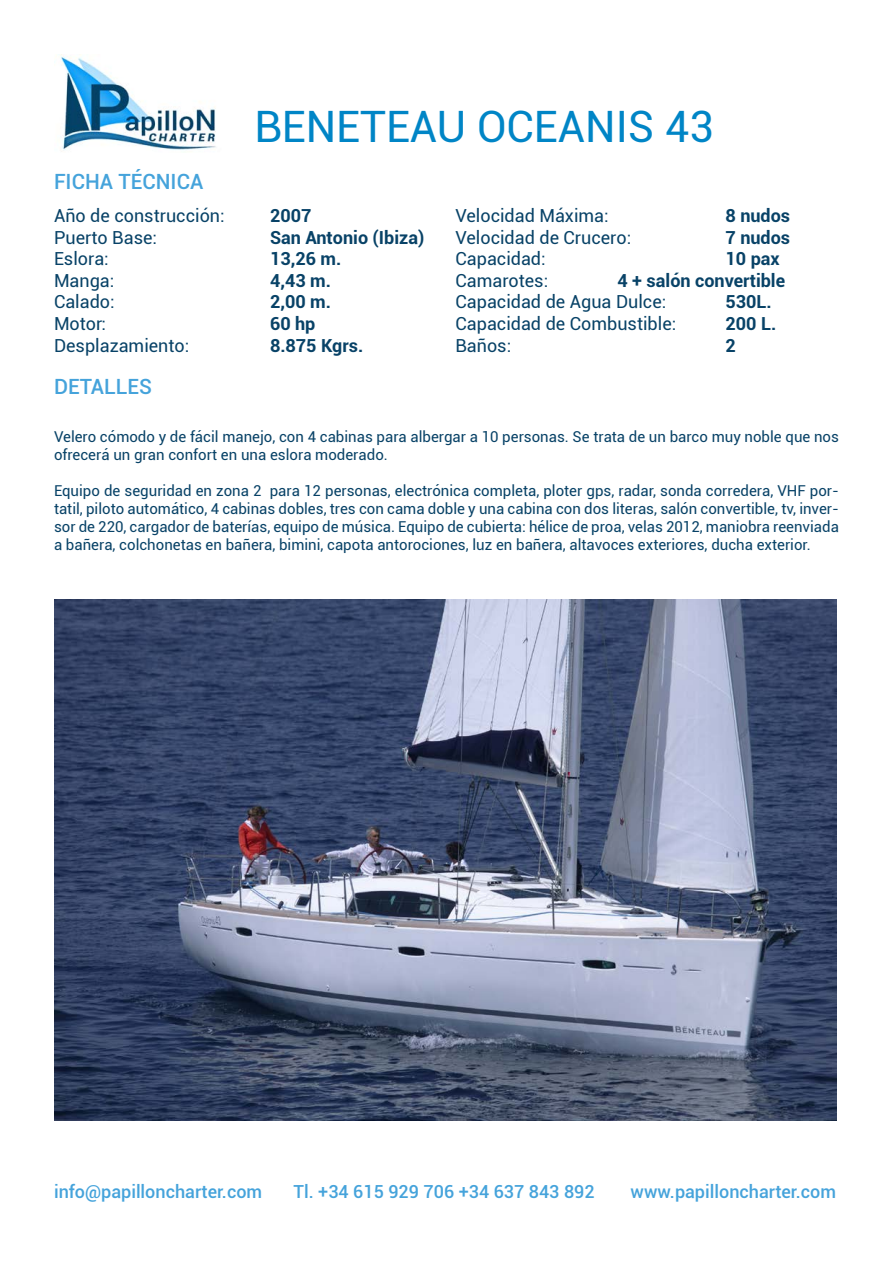
<style>
.page{position:relative;width:893px;height:1263px;background:#fff}
.page>*{position:absolute;margin:0;border:0;box-sizing:border-box;transform-origin:0 0}
.t1{font:43.35px "Roboto";color:#0085c6}
.t2{font:500 21px "Roboto";color:#45a3db}
.t3{font:18px "Roboto";color:#084267}
.t4{font:700 18px "Roboto";color:#084267}
.t5{font:500 18px "Roboto";color:#45a3db}
.t6{font:15px/18px "Roboto";color:#084267}
</style>
<div class="page">
<img style="left:54px;top:54px;width:162px;height:96px">
<img style="left:54px;top:600px;width:783px;height:520px">
<h1 class="t1" style="left:254px;top:96px;width:461px">BENETEAU OCEANIS 43</h1>
<h2 class="t2" style="left:54px;top:167px;width:151px">FICHA TÉCNICA</h2>
<p class="t3" style="left:54px;top:203px;width:172px">Año de construcción:</p>
<p class="t4" style="left:270px;top:203px;width:43px">2007</p>
<p class="t3" style="left:54px;top:224px;width:105px">Puerto Base:</p>
<p class="t4" style="left:270px;top:224px;width:156px">San Antonio (Ibiza)</p>
<p class="t3" style="left:54px;top:246px;width:56px">Eslora:</p>
<p class="t4" style="left:270px;top:246px;width:73px">13,26 m.</p>
<p class="t3" style="left:54px;top:268px;width:62px">Manga:</p>
<p class="t4" style="left:270px;top:268px;width:62px">4,43 m.</p>
<p class="t3" style="left:54px;top:289px;width:62px">Calado:</p>
<p class="t4" style="left:270px;top:289px;width:62px">2,00 m.</p>
<p class="t3" style="left:54px;top:311px;width:53px">Motor:</p>
<p class="t4" style="left:270px;top:311px;width:47px">60 hp</p>
<p class="t3" style="left:54px;top:332px;width:137px">Desplazamiento:</p>
<p class="t4" style="left:270px;top:332px;width:95px">8.875 Kgrs.</p>
<p class="t3" style="left:455px;top:203px;width:155px">Velocidad Máxima:</p>
<p class="t4" style="left:725px;top:203px;width:66px">8 nudos</p>
<p class="t3" style="left:455px;top:224px;width:177px">Velocidad de Crucero:</p>
<p class="t4" style="left:725px;top:224px;width:66px">7 nudos</p>
<p class="t3" style="left:455px;top:246px;width:92px">Capacidad:</p>
<p class="t4" style="left:725px;top:246px;width:56px">10 pax</p>
<p class="t3" style="left:455px;top:268px;width:94px">Camarotes:</p>
<p class="t4" style="left:617px;top:268px;width:169px">4 + salón convertible</p>
<p class="t3" style="left:455px;top:289px;width:212px">Capacidad de Agua Dulce:</p>
<p class="t4" style="left:725px;top:289px;width:48px">530L.</p>
<p class="t3" style="left:455px;top:311px;width:222px">Capacidad de Combustible:</p>
<p class="t4" style="left:725px;top:311px;width:52px">200 L.</p>
<p class="t3" style="left:455px;top:332px;width:57px">Baños:</p>
<p class="t4" style="left:725px;top:332px;width:12px">2</p>
<h2 class="t2" style="left:54px;top:372px;width:99px">DETALLES</h2>
<p class="t6" style="left:54px;top:427px;width:786px">Velero cómodo y de fácil manejo, con 4 cabinas para albergar a 10 personas. Se trata de un barco muy noble que nos ofrecerá un gran confort en una eslora moderado.</p>
<p class="t6" style="left:54px;top:481px;width:786px;text-align:justify">Equipo de seguridad en zona 2 para 12 personas, electrónica completa, ploter gps, radar, sonda corredera, VHF por&shy;tatil, piloto automático, 4 cabinas dobles, tres con cama doble y una cabina con dos literas, salón convertible, tv, inver&shy;sor de 220, cargador de baterías, equipo de música. Equipo de cubierta: hélice de proa, velas 2012, maniobra reenviada a bañera, colchonetas en bañera, bimini, capota antorociones, luz en bañera, altavoces exteriores, ducha exterior.</p>
<p class="t5" style="left:54px;top:1179px;width:210px">info@papilloncharter.com</p>
<p class="t5" style="left:294px;top:1179px;width:303px">Tl. +34 615 929 706 +34 637 843 892</p>
<p class="t5" style="left:631px;top:1179px;width:207px">www.papilloncharter.com</p>
</div>
